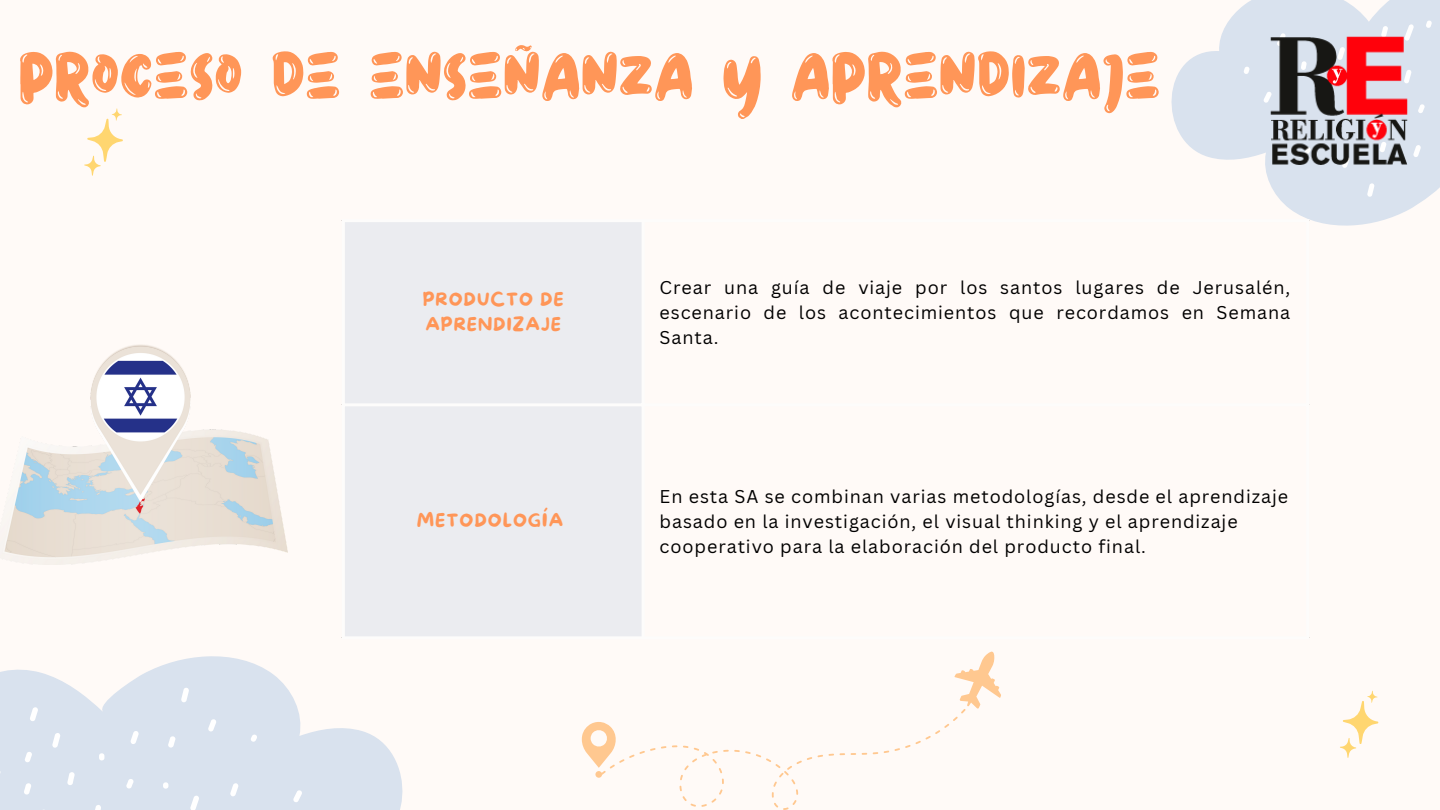
<style>
.page{position:relative;width:1440px;height:810px;background:#fffaf7}
.page>*{position:absolute;margin:0;border:0;box-sizing:border-box;transform-origin:0 0}
.t1{font:112px "Stella";color:#ff9658}
.t2{font:18px/24.8px "Canva Sans";letter-spacing:.05em;color:#000;text-align:justify}
.t3{font:18px/24.8px "More Sugar";letter-spacing:.05em;color:#ff9658}
</style>
<div class="page">
<svg style="left:0;top:656px;width:403px;height:154px"></svg>
<svg style="left:0;top:687px;width:324px;height:123px;background:#dbe3ee"></svg>
<svg style="left:672px;top:745px;width:162px;height:65px"></svg>
<svg style="left:582px;top:722px;width:84px;height:56px"></svg>
<svg style="left:884px;top:651px;width:117px;height:102px"></svg>
<svg style="left:1340px;top:690px;width:39px;height:68px"></svg>
<svg style="left:84px;top:108px;width:39px;height:68px"></svg>
<svg style="left:1171px;top:0;width:269px;height:226px"></svg>
<svg style="left:1244px;top:3px;width:196px;height:194px;background:#dce4ee"></svg>
<img style="left:1268px;top:35px;width:142px;height:132px">
<div style="left:345px;top:222px;width:297px;height:414px;background:#ebecf0"></div>
<hr style="left:342px;top:222px;width:3px;height:414px;background:#fdfcfb">
<hr style="left:642px;top:222px;width:3px;height:414px;background:#fdfcfb">
<hr style="left:1306px;top:222px;width:3px;height:414px;background:#fdfcfb">
<hr style="left:342px;top:219px;width:967px;height:3px;background:#fdfcfb">
<hr style="left:342px;top:403px;width:967px;height:3px;background:#fdfcfb">
<hr style="left:342px;top:636px;width:967px;height:3px;background:#fdfcfb">
<img style="left:4px;top:344px;width:283px;height:220px">
<p class="t1" style="left:20px;top:18px;width:1144px">proceso de enseñanza y aprendizaje</p>
<p class="t3" style="left:423px;top:288px;width:143px">PRODUCTO DE<br>APRENDIZAJE</p>
<p class="t2" style="left:660px;top:275px;width:632px">Crear una guía de viaje por los santos lugares de Jerusalén, escenario de los acontecimientos que recordamos en Semana Santa.</p>
<p class="t3" style="left:417px;top:509px;width:148px">METODOLOGÍA</p>
<p class="t2" style="left:660px;top:484px;width:630px;text-align:left">En esta SA se combinan varias metodologías, desde el aprendizaje basado en la investigación, el visual thinking y el aprendizaje cooperativo para la elaboración del producto final.</p>
</div>
